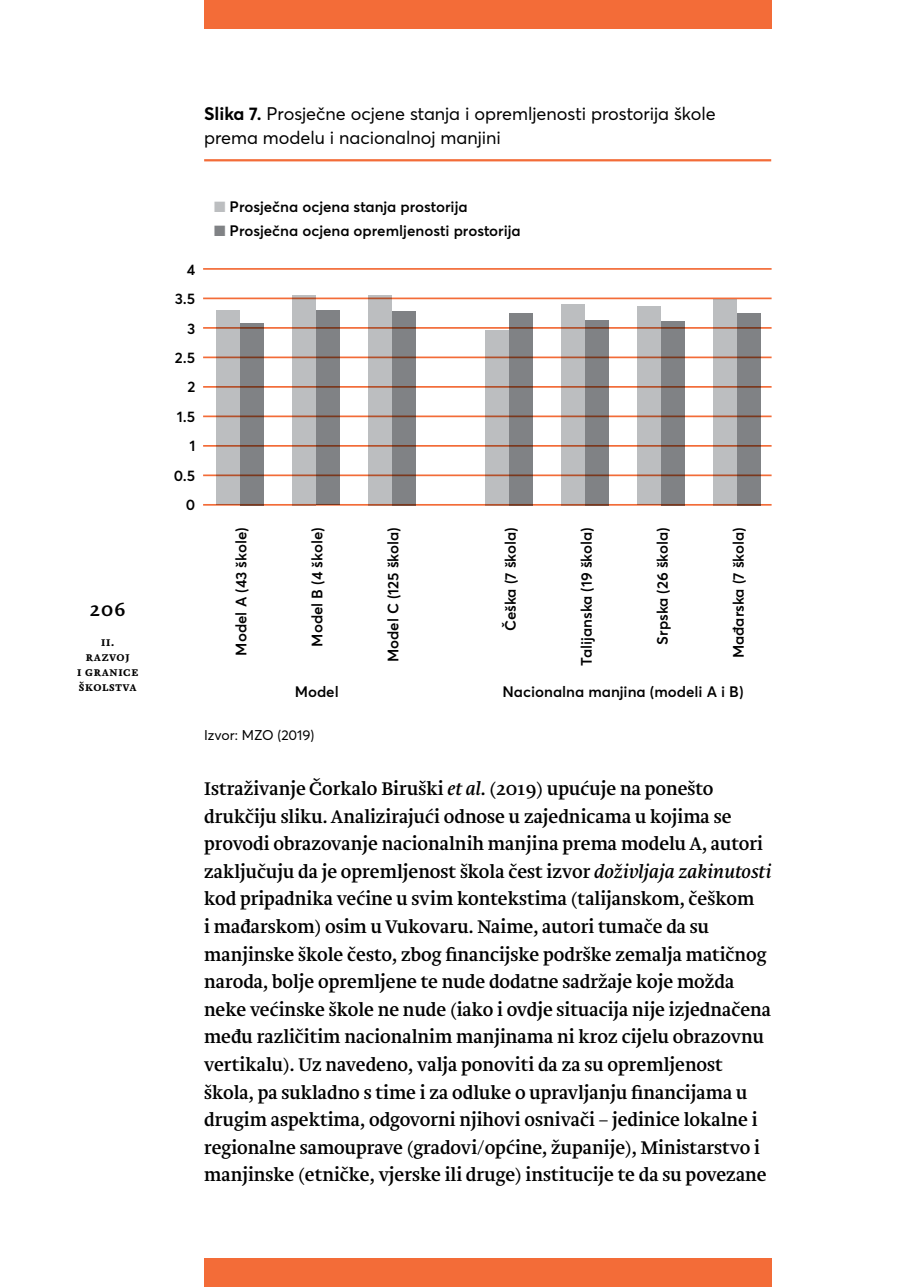
<style>
.page{position:relative;width:913px;height:1287px;background:#fff}
.page>*{position:absolute;margin:0;border:0;box-sizing:border-box;transform-origin:0 0}
.t1{font:20px "Brioni Text Std";color:#000}
.t2{font:19px/27.6px "Brioni Pro";color:#000}
.t3{font:18px/24px "Averta CY";color:#000}
.t4{font:600 15px "Averta CY";color:#000}
.t5{font:14px "Averta CY";color:#000}
.t6{font:700 12px/15px "Brioni Pro";letter-spacing:.05em;color:#000;text-align:center}
.s1{font-weight:700}
.s2{color:#bcbec0}
.s3{color:#808285}
.s4{font-style:italic}
</style>
<div class="page">
<div style="left:204px;top:0;width:567px;height:28px;background:#f36c38"></div>
<div style="left:204px;top:1259px;width:567px;height:28px;background:#f36c38"></div>
<hr style="left:204px;top:159px;width:567px;height:2px;background:#f36c38">
<hr style="left:203px;top:504px;width:568px;height:2px;background:#f36c38">
<hr style="left:203px;top:474px;width:568px;height:2px;background:#f36c38">
<hr style="left:203px;top:445px;width:568px;height:2px;background:#f36c38">
<hr style="left:203px;top:416px;width:568px;height:1px;background:#f36c38">
<hr style="left:203px;top:386px;width:568px;height:2px;background:#f36c38">
<hr style="left:203px;top:357px;width:568px;height:1px;background:#f36c38">
<hr style="left:203px;top:327px;width:568px;height:2px;background:#f36c38">
<hr style="left:203px;top:298px;width:568px;height:1px;background:#f36c38">
<hr style="left:203px;top:268px;width:568px;height:2px;background:#f36c38">
<div style="left:216px;top:311px;width:24px;height:194px;background:#bcbec0"></div>
<div style="left:240px;top:323px;width:24px;height:182px;background:#808285"></div>
<div style="left:292px;top:295px;width:24px;height:210px;background:#bcbec0"></div>
<div style="left:316px;top:311px;width:23px;height:194px;background:#808285"></div>
<div style="left:368px;top:295px;width:24px;height:210px;background:#bcbec0"></div>
<div style="left:392px;top:311px;width:23px;height:194px;background:#808285"></div>
<div style="left:485px;top:330px;width:24px;height:175px;background:#bcbec0"></div>
<div style="left:509px;top:313px;width:24px;height:192px;background:#808285"></div>
<div style="left:561px;top:304px;width:24px;height:201px;background:#bcbec0"></div>
<div style="left:585px;top:320px;width:24px;height:185px;background:#808285"></div>
<div style="left:637px;top:307px;width:24px;height:198px;background:#bcbec0"></div>
<div style="left:661px;top:321px;width:24px;height:184px;background:#808285"></div>
<div style="left:713px;top:299px;width:24px;height:206px;background:#bcbec0"></div>
<div style="left:737px;top:313px;width:24px;height:192px;background:#808285"></div>
<p class="t1" style="left:90px;top:595px;width:37px">206</p>
<p class="t6" style="left:77px;top:634px;width:62px">II.<br>RAZVOJ<br>I GRANICE<br>ŠKOLSTVA</p>
<p class="t3" style="left:204px;top:101px;width:513px"><span class="s1">Slika 7.</span> Prosječne ocjene stanja i opremljenosti prostorija škole prema modelu i nacionalnoj manjini</p>
<p class="t4" style="left:187px;top:259px;width:10px">4</p>
<p class="t4" style="left:175px;top:288px;width:22px">3.5</p>
<p class="t4" style="left:187px;top:318px;width:10px">3</p>
<p class="t4" style="left:175px;top:347px;width:22px">2.5</p>
<p class="t4" style="left:187px;top:377px;width:9px">2</p>
<p class="t4" style="left:177px;top:406px;width:20px">1.5</p>
<p class="t4" style="left:189px;top:435px;width:7px">1</p>
<p class="t4" style="left:174px;top:465px;width:23px">0.5</p>
<p class="t4" style="left:186px;top:494px;width:11px">0</p>
<p class="t4" style="left:214px;top:197px;width:255px"><span class="s2">■</span> Prosječna ocjena stanja prostorija</p>
<p class="t4" style="left:214px;top:221px;width:308px"><span class="s3">■</span> Prosječna ocjena opremljenosti prostorija</p>
<p class="t4" style="left:231px;top:656px;width:130px;rotate:-90deg">Model A (43 škole)</p>
<p class="t4" style="left:306px;top:647px;width:121px;rotate:-90deg">Model B (4 škole)</p>
<p class="t4" style="left:382px;top:662px;width:137px;rotate:-90deg">Model C (125 škola)</p>
<p class="t4" style="left:500px;top:631px;width:106px;rotate:-90deg">Češka (7 škola)</p>
<p class="t4" style="left:576px;top:666px;width:140px;rotate:-90deg">Talijanska (19 škola)</p>
<p class="t4" style="left:652px;top:645px;width:119px;rotate:-90deg">Srpska (26 škola)</p>
<p class="t4" style="left:728px;top:658px;width:133px;rotate:-90deg">Mađarska (7 škola)</p>
<p class="t4" style="left:295px;top:681px;width:46px">Model</p>
<p class="t4" style="left:502px;top:681px;width:243px">Nacionalna manjina (modeli A i B)</p>
<p class="t5" style="left:204px;top:725px;width:112px">Izvor: MZO (2019)</p>
<p class="t2" style="left:204px;top:775px;width:568px">Istraživanje Čorkalo Biruški <span class="s4">et al</span>. (2019) upućuje na ponešto drukčiju sliku. Analizirajući odnose u zajednicama u kojima se provodi obrazovanje nacionalnih manjina prema modelu A, autori zaključuju da je opremljenost škola čest izvor <span class="s4">doživljaja zakinutosti </span>kod pripadnika većine u svim kontekstima (talijanskom, češkom<br>i mađarskom) osim u Vukovaru. Naime, autori tumače da su manjinske škole često, zbog financijske podrške zemalja matičnog naroda, bolje opremljene te nude dodatne sadržaje koje možda neke većinske škole ne nude (iako i ovdje situacija nije izjednačena među različitim nacionalnim manjinama ni kroz cijelu obrazovnu vertikalu). Uz navedeno, valja ponoviti da za su opremljenost škola, pa sukladno s time i za odluke o upravljanju financijama u drugim aspektima, odgovorni njihovi osnivači – jedinice lokalne i regionalne samouprave (gradovi/općine, županije), Ministarstvo i manjinske (etničke, vjerske ili druge) institucije te da su povezane</p>
</div>
